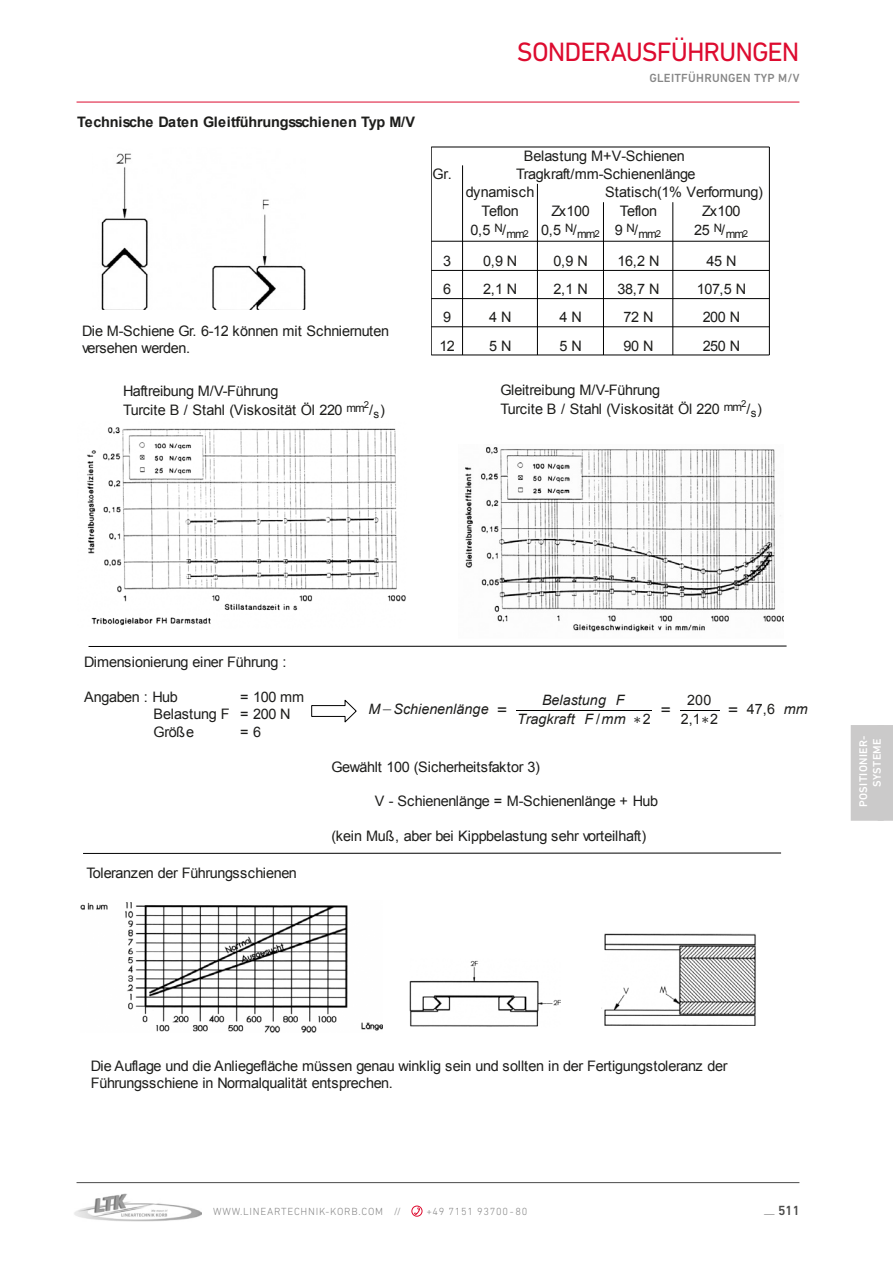
<style>
.page{position:relative;width:893px;height:1263px;background:#fff}
.page>*{position:absolute;margin:0;border:0;box-sizing:border-box;transform-origin:0 0}
.t1{font:27px "DIN Next LT Pro";letter-spacing:-.04em;color:#dd0b2f}
.t2{font:14.4px/17.4px "Arial";letter-spacing:-.025em;color:#1d1d1b}
.t3{font:700 14.4px "Arial";letter-spacing:-.01em;color:#1d1d1b}
.t4{font:italic 14.25px/18.3px "Arial";color:#1d1d1b;text-align:center}
.t5{font:14.25px/18.3px "Arial";color:#1d1d1b;text-align:center}
.t6{font:500 13.5px "DIN Next LT Pro";color:#4b4b4a}
.t7{font:500 12px "DIN Next LT Pro";letter-spacing:.02em;color:#878787}
.t8{font:500 11.25px/13.5px "DIN Next LT Pro";letter-spacing:.03em;color:#fff;text-align:right}
.t9{font:300 10.5px "DIN Next LT Pro";letter-spacing:.07em;color:#878787}
.s1{font-style:normal}
.s2{font-style:italic}
.s3{font-weight:300;color:#878787}
</style>
<div class="page">
<hr style="left:77px;top:102px;width:722px;height:1px;background:#dd0b2f">
<hr style="left:77px;top:1182px;width:722px;height:1px;background:#4b4b4a">
<svg style="left:414px;top:1208px;width:6px;height:6px"></svg>
<div style="left:412px;top:1206px;width:10px;height:10px;border:1px solid #dd0b2f;border-radius:50%"></div>
<img style="left:74px;top:1193px;width:127px;height:28px">
<div style="left:851px;top:725px;width:33px;height:96px;background:#cbcaca"></div>
<div style="left:878px;top:725px;width:15px;height:96px;background:#cbcaca"></div>
<img style="left:465px;top:447px;width:319px;height:185px">
<img style="left:87px;top:427px;width:319px;height:199px">
<img style="left:101px;top:153px;width:205px;height:156px">
<hr style="left:431px;top:147px;width:338px;height:1px;background:#000">
<hr style="left:431px;top:241px;width:338px;height:1px;background:#000">
<hr style="left:431px;top:270px;width:338px;height:1px;background:#000">
<hr style="left:431px;top:298px;width:338px;height:1px;background:#000">
<hr style="left:431px;top:326px;width:338px;height:1px;background:#000">
<hr style="left:431px;top:355px;width:338px;height:1px;background:#000">
<hr style="left:431px;top:147px;width:1px;height:208px;background:#000">
<hr style="left:462px;top:165px;width:1px;height:190px;background:#000">
<hr style="left:537px;top:184px;width:1px;height:171px;background:#000">
<hr style="left:603px;top:202px;width:1px;height:153px;background:#000">
<hr style="left:673px;top:202px;width:1px;height:153px;background:#000">
<hr style="left:769px;top:147px;width:1px;height:208px;background:#000">
<hr style="left:89px;top:646px;width:698px;height:1px;background:#000">
<svg style="left:311px;top:699px;width:46px;height:24px"></svg>
<hr style="left:516px;top:710px;width:135px;height:1px;background:#000">
<hr style="left:680px;top:710px;width:39px;height:1px;background:#000">
<hr style="left:83px;top:853px;width:698px;height:1px;background:#000">
<img style="left:80px;top:902px;width:302px;height:130px">
<img style="left:410px;top:960px;width:150px;height:67px">
<img style="left:601px;top:933px;width:155px;height:92px">
<p class="t3" style="left:77px;top:117px;width:339px">Technische Daten Gleitführungsschienen Typ M/V</p>
<h1 class="t1" style="left:517px;top:36px;width:284px">SONDERAUSFÜHRUNGEN</h1>
<p class="t7" style="left:649px;top:71px;width:151px">GLEITFÜHRUNGEN TYP M/V</p>
<p class="t2" style="left:524px;top:147px;width:163px">Belastung M+V-Schienen</p>
<p class="t2" style="left:433px;top:166px;width:21px">Gr.</p>
<p class="t2" style="left:466px;top:165px;width:231px;line-height:18.3px;text-indent:50px">Tragkraft/mm-Schienenlänge dynamisch</p>
<p class="t2" style="left:605px;top:184px;width:159px">Statisch(1% Verformung)</p>
<p class="t2" style="left:481px;top:202px;width:39px">Teflon</p>
<p class="t2" style="left:551px;top:202px;width:40px">Zx100</p>
<p class="t2" style="left:620px;top:202px;width:39px">Teflon</p>
<p class="t2" style="left:702px;top:202px;width:40px">Zx100</p>
<p class="t2" style="left:470px;top:222px;width:192px">0,5 <sup>N</sup>/<sub>mm</sub><sub>2</sub> 0,5 <sup>N</sup>/<sub>mm</sub><sub>2</sub> 9 <sup>N</sup>/<sub>mm</sub><sub>2</sub></p>
<p class="t2" style="left:694px;top:222px;width:56px">25 <sup>N</sup>/<sub>mm</sub><sub>2</sub></p>
<p class="t2" style="left:443px;top:252px;width:10px">3</p>
<p class="t2" style="left:483px;top:252px;width:36px">0,9 N</p>
<p class="t2" style="left:554px;top:252px;width:36px">0,9 N</p>
<p class="t2" style="left:618px;top:252px;width:43px">16,2 N</p>
<p class="t2" style="left:706px;top:252px;width:31px">45 N</p>
<p class="t2" style="left:443px;top:281px;width:10px">6</p>
<p class="t2" style="left:483px;top:281px;width:36px">2,1 N</p>
<p class="t2" style="left:554px;top:281px;width:36px">2,1 N</p>
<p class="t2" style="left:618px;top:281px;width:43px">38,7 N</p>
<p class="t2" style="left:697px;top:281px;width:51px">107,5 N</p>
<p class="t2" style="left:443px;top:309px;width:10px">9</p>
<p class="t2" style="left:489px;top:309px;width:24px">4 N</p>
<p class="t2" style="left:559px;top:309px;width:24px">4 N</p>
<p class="t2" style="left:624px;top:309px;width:31px">72 N</p>
<p class="t2" style="left:703px;top:309px;width:39px">200 N</p>
<p class="t2" style="left:439px;top:338px;width:17px">12</p>
<p class="t2" style="left:489px;top:338px;width:24px">5 N</p>
<p class="t2" style="left:559px;top:338px;width:24px">5 N</p>
<p class="t2" style="left:624px;top:338px;width:31px">90 N</p>
<p class="t2" style="left:703px;top:338px;width:39px">250 N</p>
<p class="t2" style="left:82px;top:323px;width:309px">Die M-Schiene Gr. 6-12 können mit Schniernuten versehen werden.</p>
<p class="t2" style="left:123px;top:381px;width:263px;line-height:19.6px">Haftreibung M/V-Führung<br>Turcite B / Stahl (Viskosität Öl 220 <sup>mm</sup><sup>2</sup>/<sub>s</sub>)</p>
<p class="t2" style="left:500px;top:380px;width:263px;line-height:19.5px">Gleitreibung M/V-Führung<br>Turcite B / Stahl (Viskosität Öl 220 <sup>mm</sup><sup>2</sup>/<sub>s</sub>)</p>
<p class="t2" style="left:84px;top:654px;width:204px">Dimensionierung einer Führung :</p>
<p class="t2" style="left:84px;top:689px;width:95px">Angaben : Hub</p>
<p class="t2" style="left:154px;top:689px;width:152px;text-indent:87px">= 100 mm<br>Belastung F = 200 N<br>Größe</p>
<p class="t2" style="left:240px;top:723px;width:23px">= 6</p>
<p class="t2" style="left:86px;top:865px;width:212px">Toleranzen der Führungsschienen</p>
<p class="t4" style="left:369px;top:701px;width:121px">M−Schienenlänge</p>
<p class="t4" style="left:517px;top:693px;width:135px">Belastung F<br>Tragkraft F mm ∗<span class="s1">2</span></p>
<p class="t5" style="left:681px;top:692px;width:39px">200<br>2,1∗2</p>
<p class="t5" style="left:747px;top:700px;width:62px">47,6 <span class="s2">mm</span></p>
<p class="t2" style="left:331px;top:758px;width:210px">Gewählt 100 (Sicherheitsfaktor 3)</p>
<p class="t2" style="left:375px;top:793px;width:285px">V - Schienenlänge = M-Schienenlänge + Hub</p>
<p class="t2" style="left:331px;top:827px;width:316px">(kein Muß, aber bei Kippbelastung sehr vorteilhaft)</p>
<p class="t8" style="left:856px;top:807px;width:73px;rotate:-90deg">POSITIONIER-<br>SYSTEME</p>
<p class="t2" style="left:91px;top:1057px;width:638px">Die Auflage und die Anliegefläche müssen genau winklig sein und sollten in der Fertigungstoleranz der<br>Führungsschiene in Normalqualität entsprechen.</p>
<p class="t9" style="left:213px;top:1205px;width:189px">WWW.LINEARTECHNIK-KORB.COM //</p>
<p class="t9" style="left:426px;top:1205px;width:103px">+49 7151 93700-80</p>
<p class="t6" style="left:764px;top:1202px;width:38px"><span class="s3">—</span> 511</p>
</div>
